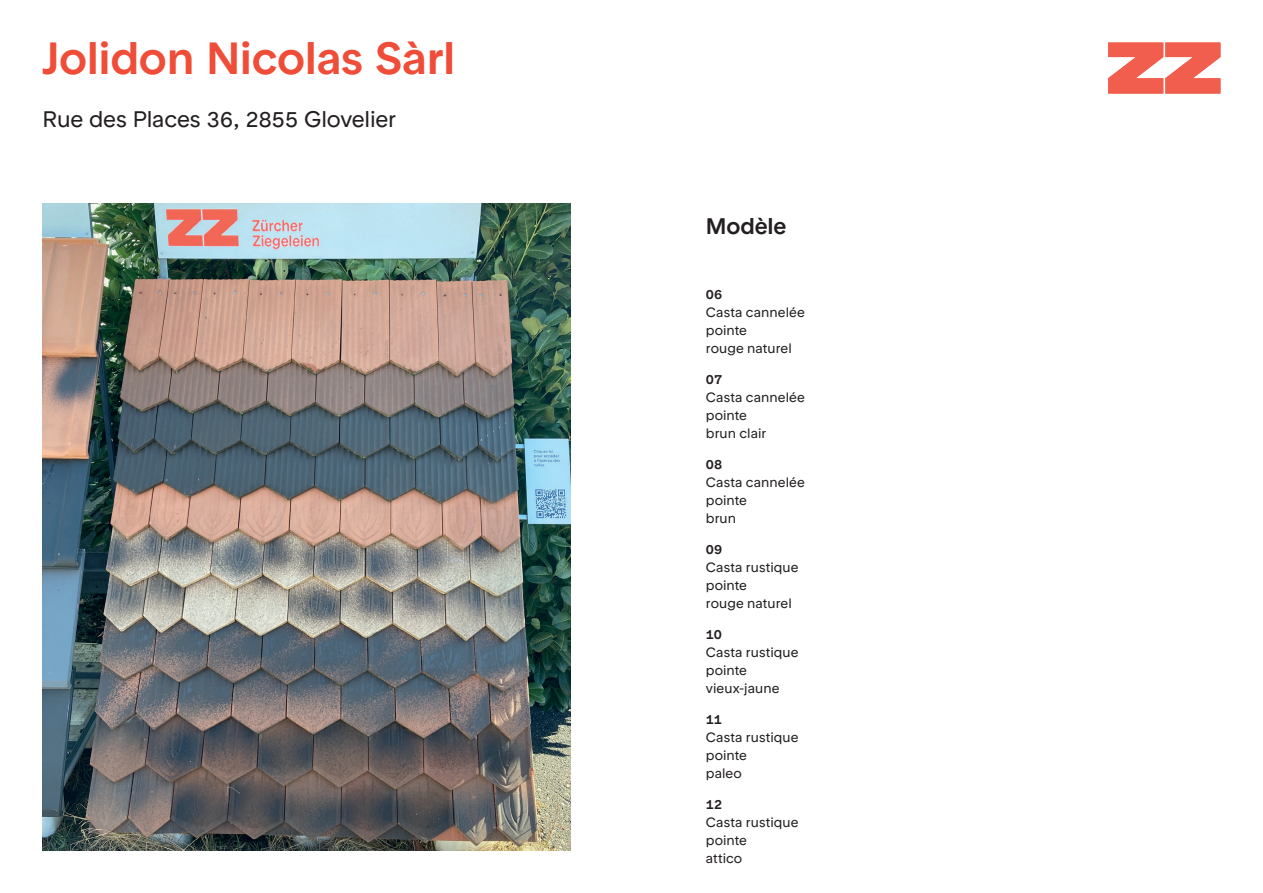
<style>
.page{position:relative;width:1263px;height:893px;background:#fff}
.page>*{position:absolute;margin:0;border:0;box-sizing:border-box;transform-origin:0 0}
.t1{font:500 45px "ZZ Rondelle";letter-spacing:-.01em;color:#ef4d37}
.t2{font:22.5px "ZZ Rondelle";letter-spacing:-.01em;color:#231f20}
.t3{font:500 22.5px "ZZ Rondelle";letter-spacing:-.005em;color:#231f20}
.t4{font:13.5px/18px "ZZ Rondelle";letter-spacing:.005em;color:#231f20}
.t5{font:500 13.5px "ZZ Rondelle";color:#231f20}
</style>
<div class="page">
<svg style="left:1108px;top:43px;width:112px;height:51px"></svg>
<img style="left:43px;top:204px;width:528px;height:646px">
<h1 class="t1" style="left:43px;top:31px;width:414px">Jolidon Nicolas Sàrl</h1>
<h2 class="t2" style="left:43px;top:106px;width:355px">Rue des Places 36, 2855 Glovelier</h2>
<h2 class="t3" style="left:706px;top:213px;width:82px">Modèle</h2>
<p class="t5" style="left:706px;top:286px;width:18px">06</p>
<p class="t4" style="left:706px;top:303px;width:101px">Casta cannelée pointe<br>rouge naturel</p>
<p class="t5" style="left:706px;top:371px;width:18px">07</p>
<p class="t4" style="left:706px;top:388px;width:101px">Casta cannelée pointe<br>brun clair</p>
<p class="t5" style="left:706px;top:456px;width:18px">08</p>
<p class="t4" style="left:706px;top:473px;width:101px">Casta cannelée pointe<br>brun</p>
<p class="t5" style="left:706px;top:541px;width:18px">09</p>
<p class="t4" style="left:706px;top:558px;width:94px">Casta rustique pointe<br>rouge naturel</p>
<p class="t5" style="left:706px;top:626px;width:18px">10</p>
<p class="t4" style="left:706px;top:643px;width:94px">Casta rustique pointe vieux-jaune</p>
<p class="t5" style="left:706px;top:711px;width:18px">11</p>
<p class="t4" style="left:706px;top:728px;width:94px">Casta rustique pointe<br>paleo</p>
<p class="t5" style="left:706px;top:796px;width:18px">12</p>
<p class="t4" style="left:706px;top:813px;width:94px">Casta rustique pointe<br>attico</p>
</div>
